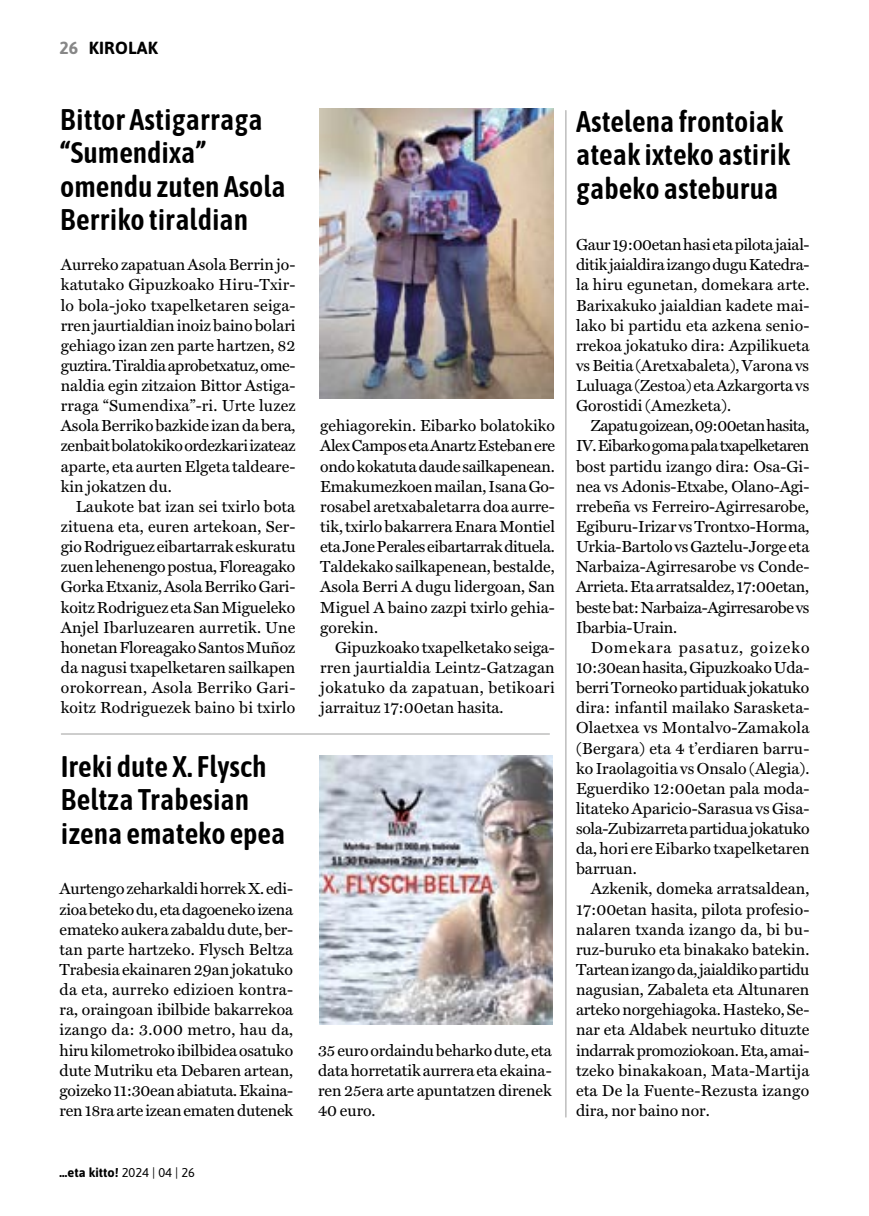
<style>
.page{position:relative;width:869px;height:1216px;background:#fff}
.page>*{position:absolute;margin:0;border:0;box-sizing:border-box;transform-origin:0 0}
.t1{font:600 29.75px/33.2px "Asap Condensed";color:#000}
.t2{font:700 17.5px "Asap";letter-spacing:.01em;color:#000}
.t3{font:16.1px/20.1px "Miller Text Roman";color:#000;text-align:justify}
.t4{font:700 12.78px "Asap";color:#000}
.s1{color:#878787}
.s2{font-weight:400}
</style>
<div class="page">
<img style="left:319px;top:755px;width:233px;height:269px">
<hr style="left:565px;top:110px;width:1px;height:1007px;background:#9d9d9c">
<hr style="left:61px;top:733px;width:488px;height:1px;background:#9d9d9c">
<img style="left:320px;top:109px;width:233px;height:290px">
<p class="t2" style="left:60px;top:36px;width:100px"><span class="s1">26</span> KIROLAK</p>
<h1 class="t1" style="left:60px;top:102px;width:227px">Bittor Astigarraga “Sumendixa” omendu zuten Asola<br>Berriko tiraldian</h1>
<p class="t3" style="left:61px;top:254px;width:236px">Aurreko zapatuan Asola Berrin jo&shy;katutako Gipuzkoako Hiru-Txir&shy;lo bola-joko txapelketaren seiga&shy;rren jaurtialdian inoiz baino bolari gehiago izan zen parte hartzen, 82 guztira. Tiraldia aprobetxatuz, ome&shy;naldia egin zitzaion Bittor Astiga&shy;rraga “Sumendixa”-ri. Urte luzez Asola Berriko bazkide izan da bera, zenbait bolatokiko ordezkari izateaz aparte, eta aurten Elgeta taldeare&shy;kin jokatzen du.</p>
<p class="t3" style="left:61px;top:496px;width:236px;text-indent:15px">Laukote bat izan sei txirlo bota zituena eta, euren artekoan, Ser&shy;gio Rodriguez eibartarrak eskuratu zuen lehenengo postua, Floreagako Gorka Etxaniz, Asola Berriko Gari&shy;koitz Rodriguez eta San Migueleko Anjel Ibarluzearen aurretik. Une honetan Floreagako Santos Muñoz da nagusi txapelketaren sailkapen orokorrean, Asola Berriko Gari&shy;koitz Rodriguezek baino bi txirlo</p>
<h1 class="t1" style="left:61px;top:749px;width:226px">Ireki dute X. Flysch<br>Beltza Trabesian izena emateko epea</h1>
<p class="t3" style="left:60px;top:878px;width:235px">Aurtengo zeharkaldi horrek X. edi&shy;zioa beteko du, eta dagoeneko izena emateko aukera zabaldu dute, ber&shy;tan parte hartzeko. Flysch Beltza Trabesia ekainaren 29an jokatuko da eta, aurreko edizioen kontra&shy;ra, oraingoan ibilbide bakarrekoa izango da: 3.000 metro, hau da, hiru kilometroko ibilbidea osatuko dute Mutriku eta Debaren artean, goizeko 11:30ean abiatuta. Ekaina&shy;ren 18ra arte izean ematen dutenek</p>
<p class="t4" style="left:60px;top:1162px;width:137px">…eta kitto! <span class="s2">2024 | 04 | 26</span></p>
<p class="t3" style="left:320px;top:415px;width:236px">gehiagorekin. Eibarko bolatokiko Alex Campos eta Anartz Esteban ere ondo kokatuta daude sailkapenean.<br>Emakumezkoen mailan, Isana Go&shy;rosabel aretxabaletarra doa aurre&shy;tik, txirlo bakarrera Enara Montiel eta Jone Perales eibartarrak dituela.<br>Taldekako sailkapenean, bestalde, Asola Berri A dugu lidergoan, San Miguel A baino zazpi txirlo gehia&shy;gorekin.</p>
<p class="t3" style="left:320px;top:637px;width:236px;text-indent:15px">Gipuzkoako txapelketako seiga&shy;rren jaurtialdia Leintz-Gatzagan jokatuko da zapatuan, betikoari jarraituz 17:00etan hasita.</p>
<p class="t3" style="left:318px;top:1039px;width:235px">35 euro ordaindu beharko dute, eta data horretatik aurrera eta ekaina&shy;ren 25era arte apuntatzen direnek 40 euro.</p>
<h1 class="t1" style="left:575px;top:104px;width:216px">Astelena frontoiak ateak ixteko astirik gabeko asteburua</h1>
<p class="t3" style="left:575px;top:234px;width:235px">Gaur 19:00etan hasi eta pilota jaial&shy;ditik jaialdira izango dugu Katedra&shy;la hiru egunetan, domekara arte.<br>Barixakuko jaialdian kadete mai&shy;lako bi partidu eta azkena senio&shy;rrekoa jokatuko dira: Azpilikueta vs Beitia (Aretxabaleta), Varona vs Luluaga (Zestoa) eta Azkargorta vs Gorostidi (Amezketa).</p>
<p class="t3" style="left:575px;top:415px;width:235px;text-indent:15px">Zapatu goizean, 09:00etan hasita, IV. Eibarko goma pala txapelketaren bost partidu izango dira: Osa-Gi&shy;nea vs Adonis-Etxabe, Olano-Agi&shy;rrebeña vs Ferreiro-Agirresarobe, Egiburu-Irizar vs Trontxo-Horma, Urkia-Bartolo vs Gaztelu-Jorge eta Narbaiza-Agirresarobe vs Conde-Arrieta. Eta arratsaldez, 17:00etan, beste bat: Narbaiza-Agirresarobe vs Ibarbia-Urain.</p>
<p class="t3" style="left:575px;top:637px;width:235px;text-indent:15px">Domekara pasatuz, goizeko 10:30ean hasita, Gipuzkoako Uda&shy;berri Torneoko partiduak jokatuko dira: infantil mailako Sarasketa-Olaetxea vs Montalvo-Zamakola (Bergara) eta 4 t’erdiaren barru&shy;ko Iraolagoitia vs Onsalo (Alegia).<br>Eguerdiko 12:00etan pala moda&shy;litateko Aparicio-Sarasua vs Gisa&shy;sola-Zubizarreta partidua jokatuko da, hori ere Eibarko txapelketaren barruan.</p>
<p class="t3" style="left:575px;top:878px;width:235px;text-indent:15px">Azkenik, domeka arratsaldean, 17:00etan hasita, pilota profesio&shy;nalaren txanda izango da, bi bu&shy;ruz-buruko eta binakako batekin.<br>Tartean izango da, jaialdiko partidu nagusian, Zabaleta eta Altunaren arteko norgehiagoka. Hasteko, Se&shy;nar eta Aldabek neurtuko dituzte indarrak promoziokoan. Eta, amai&shy;tzeko binakakoan, Mata-Martija eta De la Fuente-Rezusta izango dira, nor baino nor.</p>
</div>
